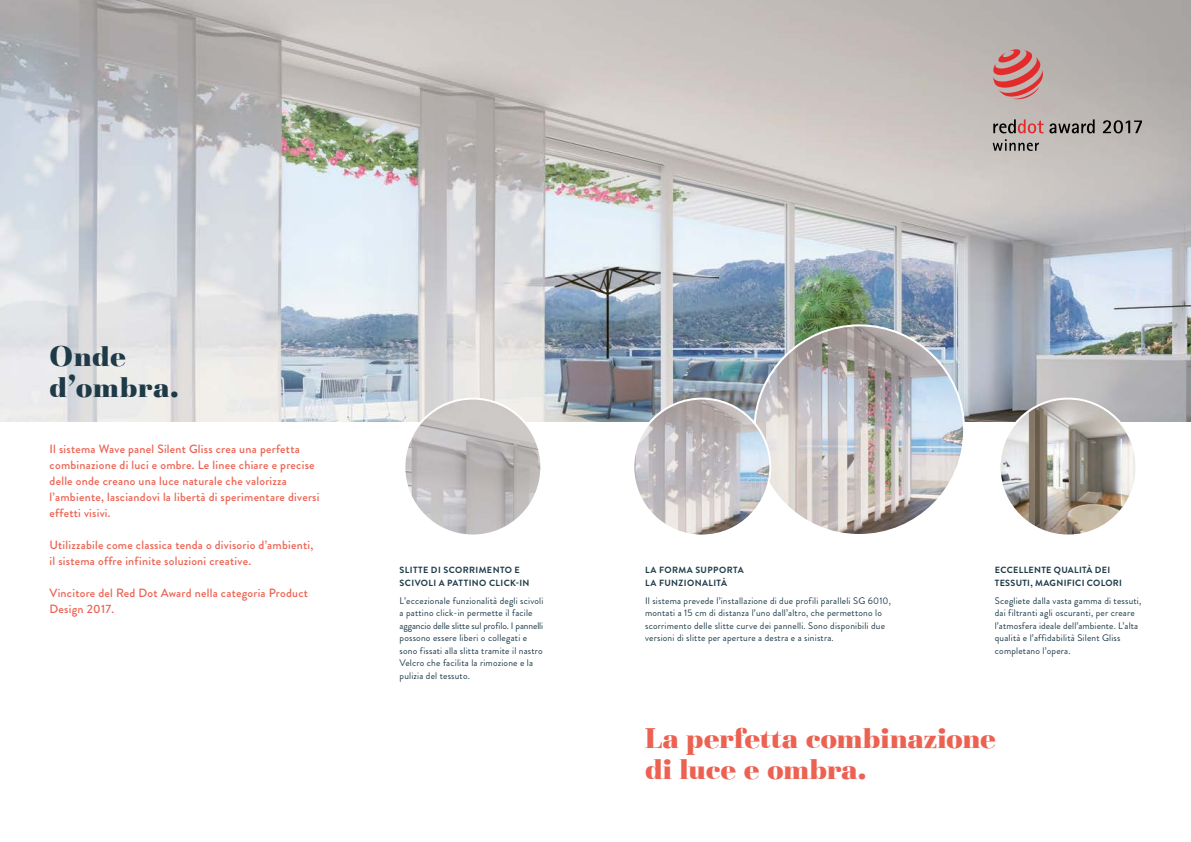
<style>
.page{position:relative;width:1191px;height:842px;background:#fff}
.page>*{position:absolute;margin:0;border:0;box-sizing:border-box;transform-origin:0 0}
.t1{font:900 29.5px/31px "Basilia";letter-spacing:-.005em;color:#ec6252}
.t2{font:900 29.5px/31px "Basilia";letter-spacing:.02em;color:#1e3a48}
.t3{font:500 12px/16px "Brandon Grotesque";letter-spacing:.02em;color:#ec6252}
.t4{font:9.5px/12.5px "Brandon Grotesque";letter-spacing:.02em;color:#1e3a48}
.t5{font:700 9px/12.5px "Brandon Grotesque";letter-spacing:.04em;color:#1e3a48}
</style>
<div class="page">
<img style="left:0;top:0;width:1191px;height:421px">
<img style="left:754px;top:325px;width:210px;height:210px;border-radius:105px">
<img style="left:999px;top:400px;width:137px;height:133px">
<img style="left:404px;top:399px;width:137px;height:136px;border-radius:68px">
<img style="left:633px;top:399px;width:137px;height:136px;border-radius:67px">
<svg style="left:993px;top:119px;width:50px;height:14px"></svg>
<svg style="left:1049px;top:119px;width:45px;height:14px"></svg>
<svg style="left:1103px;top:120px;width:39px;height:13px"></svg>
<svg style="left:993px;top:49px;width:50px;height:50px;background:#cb7e7c"></svg>
<svg style="left:992px;top:139px;width:47px;height:12px"></svg>
<h1 class="t2" style="left:50px;top:343px;width:131px">Onde d’ombra.</h1>
<p class="t3" style="left:50px;top:441px;width:271px">Il sistema Wave panel Silent Gliss crea una perfetta combinazione di luci e ombre. Le linee chiare e precise delle onde creano una luce naturale che valorizza l’ambiente, lasciandovi la libertà di sperimentare diversi effetti visivi.</p>
<p class="t3" style="left:50px;top:537px;width:265px">Utilizzabile come classica tenda o divisorio d’ambienti, il sistema offre infinite soluzioni creative.</p>
<p class="t3" style="left:50px;top:585px;width:260px">Vincitore del Red Dot Award nella categoria Product<br>Design 2017.</p>
<p class="t5" style="left:400px;top:564px;width:131px">SLITTE DI SCORRIMENTO E<br>SCIVOLI A PATTINO CLICK-IN</p>
<p class="t4" style="left:399px;top:595px;width:145px">L’eccezionale funzionalità degli scivoli a pattino click-in permette il facile aggancio delle slitte sul profilo. I pannelli possono essere liberi o collegati e sono fissati alla slitta tramite il nastro Velcro che facilita la rimozione e la pulizia del tessuto.</p>
<p class="t5" style="left:645px;top:564px;width:100px">LA FORMA SUPPORTA<br>LA FUNZIONALITÀ</p>
<p class="t4" style="left:645px;top:595px;width:247px">Il sistema prevede l’installazione di due profili paralleli SG 6010, montati a 15 cm di distanza l’uno dall’altro, che permettono lo scorrimento delle slitte curve dei pannelli. Sono disponibili due versioni di slitte per aperture a destra e a sinistra.</p>
<p class="t5" style="left:995px;top:564px;width:129px">ECCELLENTE QUALITÀ DEI<br>TESSUTI, MAGNIFICI COLORI</p>
<p class="t4" style="left:994px;top:595px;width:148px">Scegliete dalla vasta gamma di tessuti, dai filtranti agli oscuranti, per creare l’atmosfera ideale dell’ambiente. L’alta qualità e l’affidabilità Silent Gliss completano l’opera.</p>
<h1 class="t1" style="left:645px;top:725px;width:353px">La perfetta combinazione di luce e ombra.</h1>
</div>
